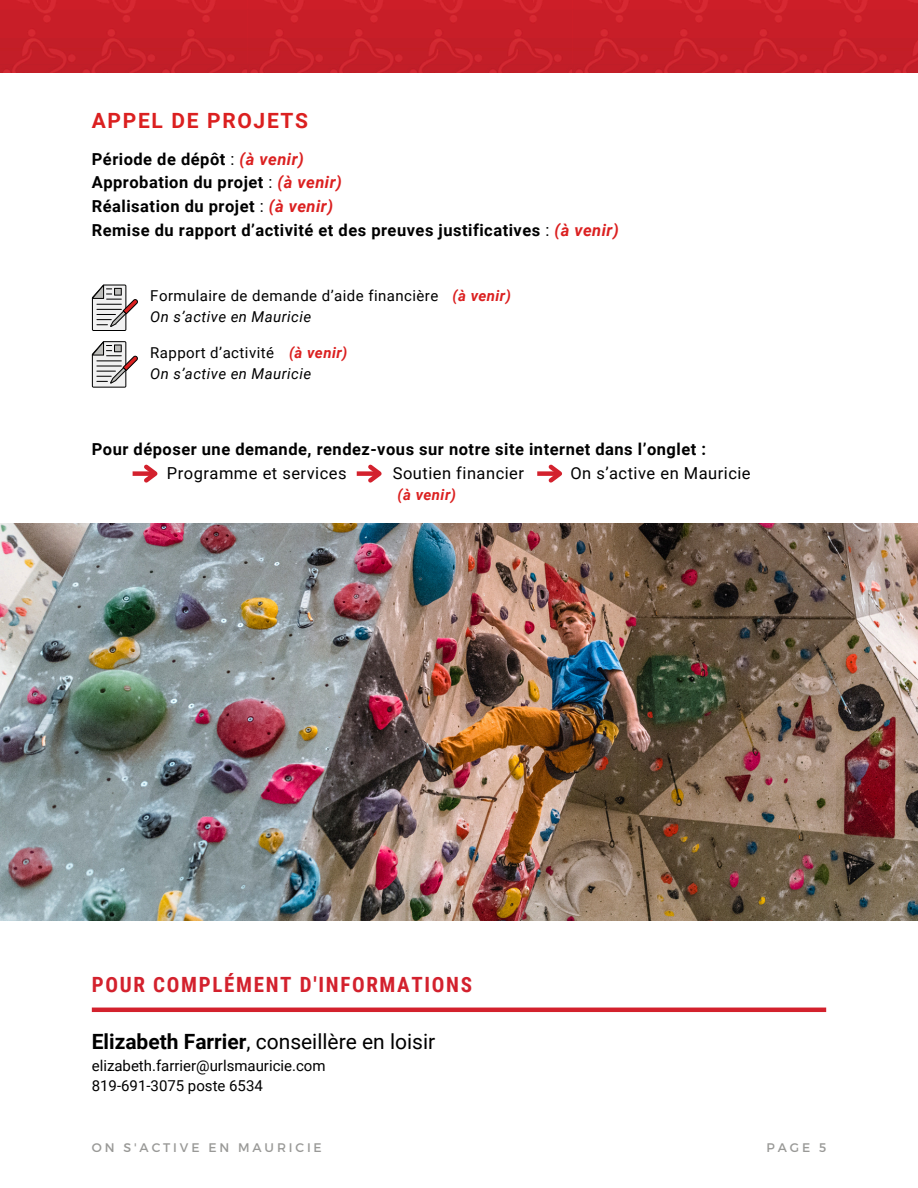
<style>
.page{position:relative;width:918px;height:1188px;background:#fff}
.page>*{position:absolute;margin:0;border:0;box-sizing:border-box;transform-origin:0 0}
.t1{font:21px "Roboto";color:#000}
.t2{font:700 21px "Roboto Condensed";letter-spacing:.08em;color:#d3212d}
.t3{font:700 21px "Roboto";letter-spacing:.08em;color:#db2020}
.t4{font:700 16.5px/23.7px "Roboto";letter-spacing:.03em;color:#000}
.t5{font:16.5px "Roboto";letter-spacing:.03em;color:#000}
.t6{font:15px/20.2px "Roboto";color:#000}
.t7{font:15px/21.3px "Roboto";letter-spacing:.03em;color:#000}
.t8{font:italic 15px/21.3px "Roboto";letter-spacing:.03em;color:#000}
.t9{font:italic 700 15px "Roboto";letter-spacing:.03em;color:#db2020}
.t10{font:12.45px "Montserrat";letter-spacing:.23em;color:#999997}
.s1{font-weight:400}
.s2{font-style:italic;color:#db2020}
.s3{font-style:italic}
.s4{font-style:normal}
.s5{font-weight:700}
</style>
<div class="page">
<img style="left:0;top:0;width:247px;height:72px">
<img style="left:247px;top:0;width:326px;height:72px">
<img style="left:573px;top:0;width:345px;height:72px">
<img style="left:0;top:523px;width:918px;height:397px">
<hr style="left:92px;top:1008px;width:734px;height:4px;background:#d3212d">
<svg style="left:92px;top:285px;width:46px;height:46px"></svg>
<svg style="left:92px;top:341px;width:46px;height:46px"></svg>
<div style="left:357px;top:471px;width:22px;height:5px;background:#d3212d"></div>
<svg style="left:364px;top:464px;width:18px;height:19px"></svg>
<div style="left:537px;top:471px;width:23px;height:5px;background:#d3212d"></div>
<svg style="left:545px;top:464px;width:17px;height:19px"></svg>
<div style="left:133px;top:471px;width:22px;height:5px;background:#d3212d"></div>
<svg style="left:140px;top:464px;width:18px;height:19px"></svg>
<p class="t3" style="left:92px;top:108px;width:218px">APPEL DE PROJETS</p>
<h3 class="t4" style="left:92px;top:147px;width:528px">Période de dépôt <span class="s1">:</span> <span class="s2">(à venir)<br></span>Approbation du projet <span class="s1">:</span> <span class="s2">(à venir)<br></span>Réalisation du projet <span class="s1">:</span> <span class="s2">(à venir)<br></span>Remise du rapport d’activité et des preuves justificatives <span class="s1">:</span> <span class="s2">(à venir)</span></h3>
<h2 class="t7" style="left:150px;top:285px;width:290px">Formulaire de demande d’aide financière<br><span class="s3">On s’active en Mauricie</span></h2>
<h3 class="t8" style="left:150px;top:342px;width:163px"><span class="s4">Rapport d’activité<br></span>On s’active en Mauricie</h3>
<h1 class="t9" style="left:289px;top:344px;width:60px">(à venir)</h1>
<p class="t9" style="left:453px;top:287px;width:60px">(à venir)</p>
<h2 class="t4" style="left:167px;top:438px;width:541px;text-indent:-75px">Pour déposer une demande, rendez-vous sur notre site internet dans l’onglet :<br><span class="s1">Programme et services</span></h2>
<h2 class="t5" style="left:393px;top:464px;width:133px">Soutien financier</h2>
<h2 class="t5" style="left:570px;top:464px;width:182px">On s’active en Mauricie</h2>
<h3 class="t9" style="left:398px;top:486px;width:60px">(à venir)</h3>
<h3 class="t2" style="left:92px;top:973px;width:382px">POUR COMPLÉMENT D'INFORMATIONS</h3>
<p class="t1" style="left:92px;top:1030px;width:345px"><span class="s5">Elizabeth Farrier</span>, conseillère en loisir</p>
<p class="t6" style="left:92px;top:1055px;width:235px">elizabeth.farrier@urlsmauricie.com<br>819-691-3075 poste 6534</p>
<h3 class="t10" style="left:92px;top:1139px;width:231px">ON S'ACTIVE EN MAURICIE</h3>
<h2 class="t10" style="left:767px;top:1139px;width:61px">PAGE 5</h2>
</div>
